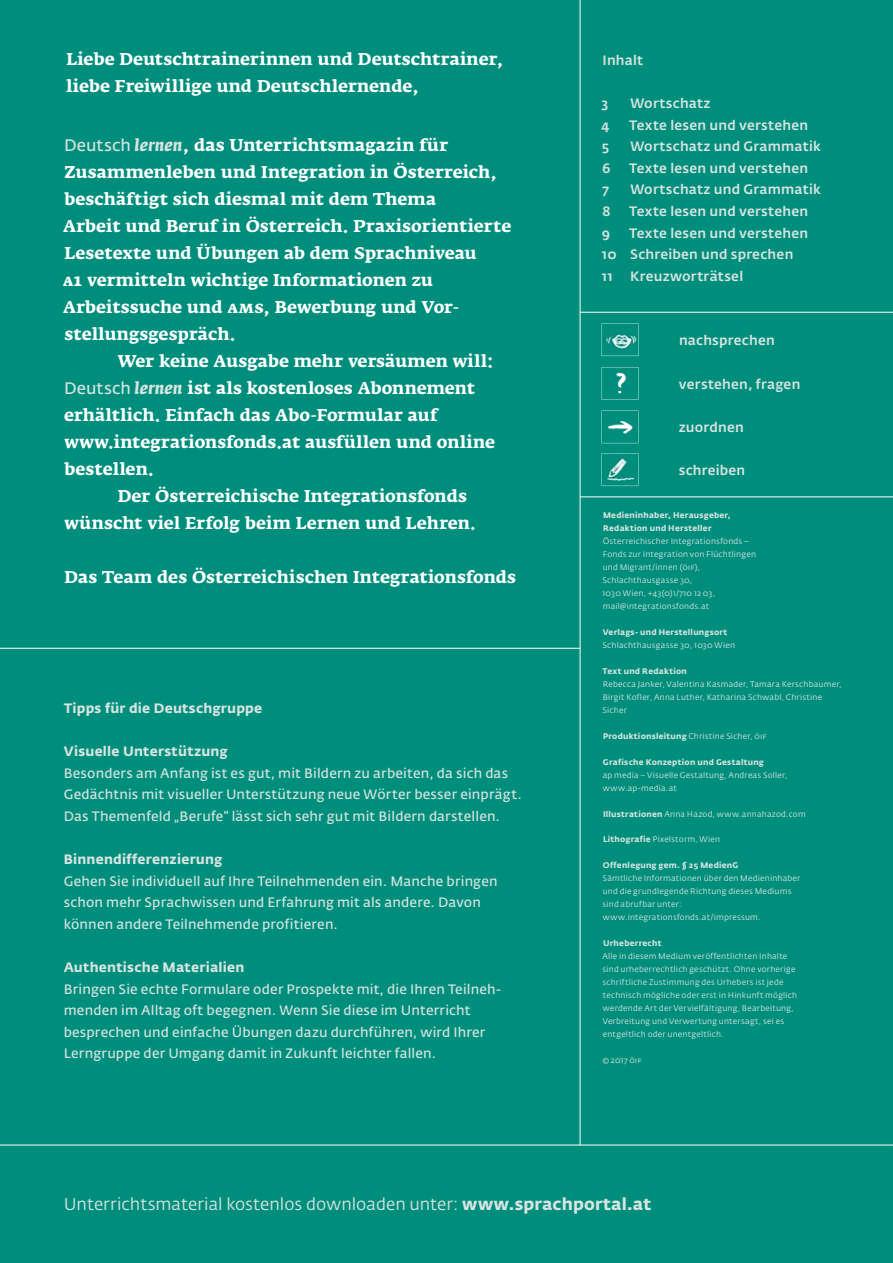
<style>
.page{position:relative;width:893px;height:1263px;background:#008e7c}
.page>*{position:absolute;margin:0;border:0;box-sizing:border-box;transform-origin:0 0}
.t1{font:700 16.8px/27px "Fedra Serif A Pro";letter-spacing:.005em;color:#fff}
.t2{font:16.8px "Fedra Sans Alt Std";color:#d8e4e1}
.t3{font:600 13.5px/21.6px "Fedra Sans Alt Std";letter-spacing:.015em;color:#d8e4e1}
.t4{font:500 13.5px/21.6px "Fedra Sans Alt Std";letter-spacing:.015em;color:#d8e4e1}
.t5{font:700 13.5px "Fedra Sans Alt Std";letter-spacing:.015em;color:#d8e4e1}
.t6{font:8.1px/12.9px "Fedra Sans Alt Std";letter-spacing:.025em;color:#d8e4e1}
.t7{font:700 8.1px/12.9px "Fedra Sans Alt Std";letter-spacing:.03em;color:#d8e4e1}
.s1{font-family:"Fedra Sans Alt Std";font-weight:600;font-size:16.5px;color:#d8e4e1}
.s2{font-style:italic;color:#d8e4e1}
.s3{font-weight:700}
</style>
<div class="page">
<hr style="left:580px;top:0;width:1px;height:1145px;background:#fff">
<hr style="left:580px;top:312px;width:313px;height:1px;background:#fff">
<hr style="left:580px;top:497px;width:313px;height:1px;background:#fff">
<hr style="left:0;top:648px;width:580px;height:1px;background:#fff">
<hr style="left:0;top:1145px;width:893px;height:1px;background:#fff">
<svg style="left:602px;top:323px;width:36px;height:33px"></svg>
<img style="left:604px;top:328px;width:32px;height:24px">
<svg style="left:602px;top:367px;width:36px;height:33px"></svg>
<img style="left:605px;top:371px;width:30px;height:25px">
<svg style="left:601px;top:411px;width:37px;height:32px"></svg>
<img style="left:603px;top:416px;width:34px;height:25px">
<svg style="left:601px;top:453px;width:37px;height:33px"></svg>
<img style="left:603px;top:456px;width:30px;height:25px">
<h1 class="t1" style="left:66px;top:47px;width:439px">Liebe Deutschtrainerinnen und Deutschtrainer, liebe Freiwillige und Deutschlernende,</h1>
<p class="t1" style="left:63px;top:133px;width:450px"><span class="s1">Deutsch</span> <span class="s2">lernen</span>, das Unterrichtsmagazin für Zusammenleben und Integration in Österreich, beschäftigt sich diesmal mit dem Thema<br>Arbeit und Beruf in Österreich. Praxisorientierte Lesetexte und Übungen ab dem Sprachniveau<br>a1 vermitteln wichtige Informationen zu Arbeitssuche und ams, Bewerbung und Vor&shy;stellungsgespräch.</p>
<h1 class="t1" style="left:118px;top:349px;width:378px">Wer keine Ausgabe mehr versäumen will:</h1>
<h1 class="t1" style="left:64px;top:376px;width:413px"><span class="s1">Deutsch</span> <span class="s2">lernen</span> ist als kostenloses Abonnement</h1>
<h1 class="t1" style="left:64px;top:403px;width:374px">erhältlich. Einfach das Abo-Formular auf</h1>
<h1 class="t1" style="left:64px;top:430px;width:432px">www.integrationsfonds.at ausfüllen und online</h1>
<h1 class="t1" style="left:64px;top:457px;width:91px">bestellen.</h1>
<h1 class="t1" style="left:118px;top:484px;width:351px">Der Österreichische Integrationsfonds</h1>
<h1 class="t1" style="left:64px;top:511px;width:413px">wünscht viel Erfolg beim Lernen und Lehren.</h1>
<h1 class="t1" style="left:64px;top:565px;width:453px">Das Team des Österreichischen Integrationsfonds</h1>
<h2 class="t5" style="left:64px;top:702px;width:200px">Tipps für die Deutschgruppe</h2>
<h2 class="t5" style="left:64px;top:746px;width:165px">Visuelle Unterstützung</h2>
<h2 class="t3" style="left:64px;top:763px;width:459px">Besonders am Anfang ist es gut, mit Bildern zu arbeiten, da sich das<br>Gedächtnis mit visueller Unterstützung neue Wörter besser einprägt.<br>Das Themenfeld „Berufe“ lässt sich sehr gut mit Bildern darstellen.</h2>
<h2 class="t5" style="left:64px;top:854px;width:160px">Binnendifferenzierung</h2>
<h2 class="t3" style="left:64px;top:871px;width:435px">Gehen Sie individuell auf Ihre Teilnehmenden ein. Manche bringen schon mehr Sprachwissen und Erfahrung mit als andere. Davon können andere Teilnehmende profitieren.</h2>
<h2 class="t5" style="left:64px;top:962px;width:182px">Authentische Materialien</h2>
<p class="t3" style="left:64px;top:979px;width:439px">Bringen Sie echte Formulare oder Prospekte mit, die Ihren Teilneh&shy;menden im Alltag oft begegnen. Wenn Sie diese im Unterricht besprechen und einfache Übungen dazu durchführen, wird Ihrer Lerngruppe der Umgang damit in Zukunft leichter fallen.</p>
<h2 class="t4" style="left:602px;top:50px;width:42px">Inhalt</h2>
<h2 class="t4" style="left:601px;top:94px;width:17px">3<br>4<br>5<br>6<br>7<br>8<br>9<br>10<br>11</h2>
<h2 class="t4" style="left:629px;top:94px;width:193px">Wortschatz<br>Texte lesen und verstehen<br>Wortschatz und Grammatik<br>Texte lesen und verstehen<br>Wortschatz und Grammatik<br>Texte lesen und verstehen<br>Texte lesen und verstehen<br>Schreiben und sprechen<br>Kreuzworträtsel</h2>
<h2 class="t4" style="left:679px;top:331px;width:97px">nachsprechen</h2>
<h2 class="t4" style="left:679px;top:374px;width:123px">verstehen, fragen</h2>
<h2 class="t4" style="left:679px;top:417px;width:66px">zuordnen</h2>
<h2 class="t4" style="left:679px;top:461px;width:68px">schreiben</h2>
<p class="t7" style="left:603px;top:510px;width:129px">Medieninhaber, Herausgeber,<br>Redaktion und Hersteller</p>
<p class="t6" style="left:602px;top:536px;width:155px">Österreichischer Integrationsfonds –<br>Fonds zur Integration von Flüchtlingen und Migrant/innen (öif),<br>Schlachthausgasse 30,<br>1030 Wien, +43(0)1/710 12 03, mail@integrationsfonds.at</p>
<p class="t7" style="left:603px;top:626px;width:126px">Verlags- und Herstellungsort</p>
<p class="t6" style="left:602px;top:639px;width:134px">Schlachthausgasse 30, 1030 Wien</p>
<p class="t7" style="left:603px;top:665px;width:86px">Text und Redaktion</p>
<p class="t6" style="left:602px;top:678px;width:241px">Rebecca Janker, Valentina Kasmader, Tamara Kerschbaumer,<br>Birgit Kofler, Anna Luther, Katharina Schwabl, Christine<br>Sicher</p>
<p class="t6" style="left:603px;top:730px;width:165px"><span class="s3">Produktionsleitung</span> Christine Sicher, öif</p>
<p class="t7" style="left:603px;top:756px;width:162px">Grafische Konzeption und Gestaltung</p>
<p class="t6" style="left:603px;top:769px;width:186px">ap media – Visuelle Gestaltung, Andreas Soller, www.ap-media.at</p>
<p class="t6" style="left:603px;top:808px;width:204px"><span class="s3">Illustrationen</span> Anna Hazod, www.annahazod.com</p>
<p class="t6" style="left:603px;top:834px;width:119px"><span class="s3">Lithografie</span> Pixelstorm, Wien</p>
<p class="t7" style="left:603px;top:860px;width:137px">Offenlegung gem. § 25 MedienG</p>
<p class="t6" style="left:602px;top:873px;width:199px">Sämtliche Informationen über den Medieninhaber und die grundlegende Richtung dieses Mediums sind abrufbar unter: www.integrationsfonds.at/impressum.</p>
<p class="t7" style="left:603px;top:938px;width:60px">Urheberrecht</p>
<p class="t6" style="left:602px;top:950px;width:196px">Alle in diesem Medium veröffentlichten Inhalte sind urheberrechtlich geschützt. Ohne vorherige schriftliche Zustimmung des Urhebers ist jede technisch mögliche oder erst in Hinkunft möglich werdende Art der Vervielfältigung, Bearbeitung, Verbreitung und Verwertung untersagt, sei es entgeltlich oder unentgeltlich.</p>
<p class="t6" style="left:602px;top:1054px;width:41px">© 2017 öif</p>
<h1 class="t2" style="left:64px;top:1197px;width:589px">Unterrichtsmaterial kostenlos downloaden unter: <span class="s3">www.sprachportal.at</span></h1>
</div>
